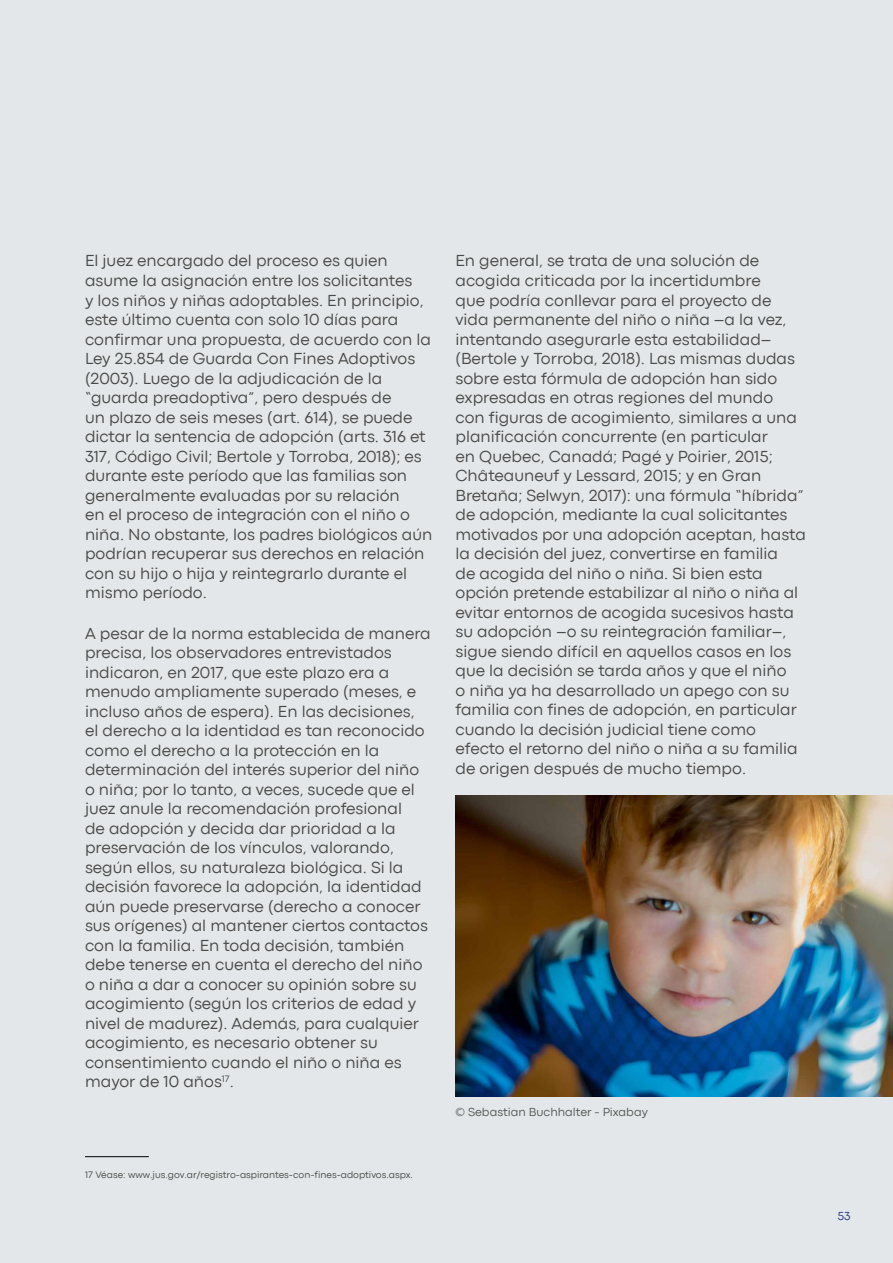
<style>
.page{position:relative;width:893px;height:1263px;background:#e4e7e9}
.page>*{position:absolute;margin:0;border:0;box-sizing:border-box;transform-origin:0 0}
.t1{font:16.5px/19.5px "Codec Pro News";color:#4a4a49}
.t2{font:12px "Codec Pro News";color:#575756}
.t3{font:12px "Codec Pro News";color:#283583}
.t4{font:9.75px "Codec Pro News";color:#4a4a49}
</style>
<div class="page">
<hr style="left:85px;top:1156px;width:64px;height:1px;background:#000">
<img style="left:455px;top:796px;width:438px;height:300px">
<p class="t1" style="left:85px;top:251px;width:349px">El juez encargado del proceso es quien asume la asignación entre los solicitantes<br>y los niños y niñas adoptables. En principio, este último cuenta con solo 10 días para confirmar una propuesta, de acuerdo con la Ley 25.854 de Guarda Con Fines Adoptivos (2003). Luego de la adjudicación de la “guarda preadoptiva”, pero después de<br>un plazo de seis meses (art. 614), se puede dictar la sentencia de adopción (arts. 316 et 317, Código Civil; Bertole y Torroba, 2018); es durante este período que las familias son generalmente evaluadas por su relación<br>en el proceso de integración con el niño o niña. No obstante, los padres biológicos aún podrían recuperar sus derechos en relación con su hijo o hija y reintegrarlo durante el mismo período.</p>
<p class="t1" style="left:85px;top:623px;width:347px">A pesar de la norma establecida de manera precisa, los observadores entrevistados indicaron, en 2017, que este plazo era a menudo ampliamente superado (meses, e incluso años de espera). En las decisiones, el derecho a la identidad es tan reconocido como el derecho a la protección en la determinación del interés superior del niño o niña; por lo tanto, a veces, sucede que el juez anule la recomendación profesional<br>de adopción y decida dar prioridad a la preservación de los vínculos, valorando, según ellos, su naturaleza biológica. Si la decisión favorece la adopción, la identidad aún puede preservarse (derecho a conocer sus orígenes) al mantener ciertos contactos con la familia. En toda decisión, también debe tenerse en cuenta el derecho del niño o niña a dar a conocer su opinión sobre su acogimiento (según los criterios de edad y nivel de madurez). Además, para cualquier acogimiento, es necesario obtener su consentimiento cuando el niño o niña es mayor de 10 años<sup>17</sup>.</p>
<p class="t4" style="left:85px;top:1169px;width:329px">17 Véase: www.jus.gov.ar/registro-aspirantes-con-fines-adoptivos.aspx.</p>
<p class="t1" style="left:455px;top:251px;width:352px">En general, se trata de una solución de acogida criticada por la incertidumbre<br>que podría conllevar para el proyecto de vida permanente del niño o niña –a la vez, intentando asegurarle esta estabilidad– (Bertole y Torroba, 2018). Las mismas dudas sobre esta fórmula de adopción han sido expresadas en otras regiones del mundo con figuras de acogimiento, similares a una planificación concurrente (en particular<br>en Quebec, Canadá; Pagé y Poirier, 2015; Châteauneuf y Lessard, 2015; y en Gran Bretaña; Selwyn, 2017): una fórmula “híbrida” de adopción, mediante la cual solicitantes motivados por una adopción aceptan, hasta la decisión del juez, convertirse en familia<br>de acogida del niño o niña. Si bien esta opción pretende estabilizar al niño o niña al evitar entornos de acogida sucesivos hasta su adopción –o su reintegración familiar–, sigue siendo difícil en aquellos casos en los que la decisión se tarda años y que el niño<br>o niña ya ha desarrollado un apego con su familia con fines de adopción, en particular cuando la decisión judicial tiene como efecto el retorno del niño o niña a su familia de origen después de mucho tiempo.</p>
<p class="t2" style="left:456px;top:1105px;width:194px">© Sebastian Buchhalter - Pixabay</p>
<p class="t3" style="left:837px;top:1209px;width:15px">53</p>
</div>
